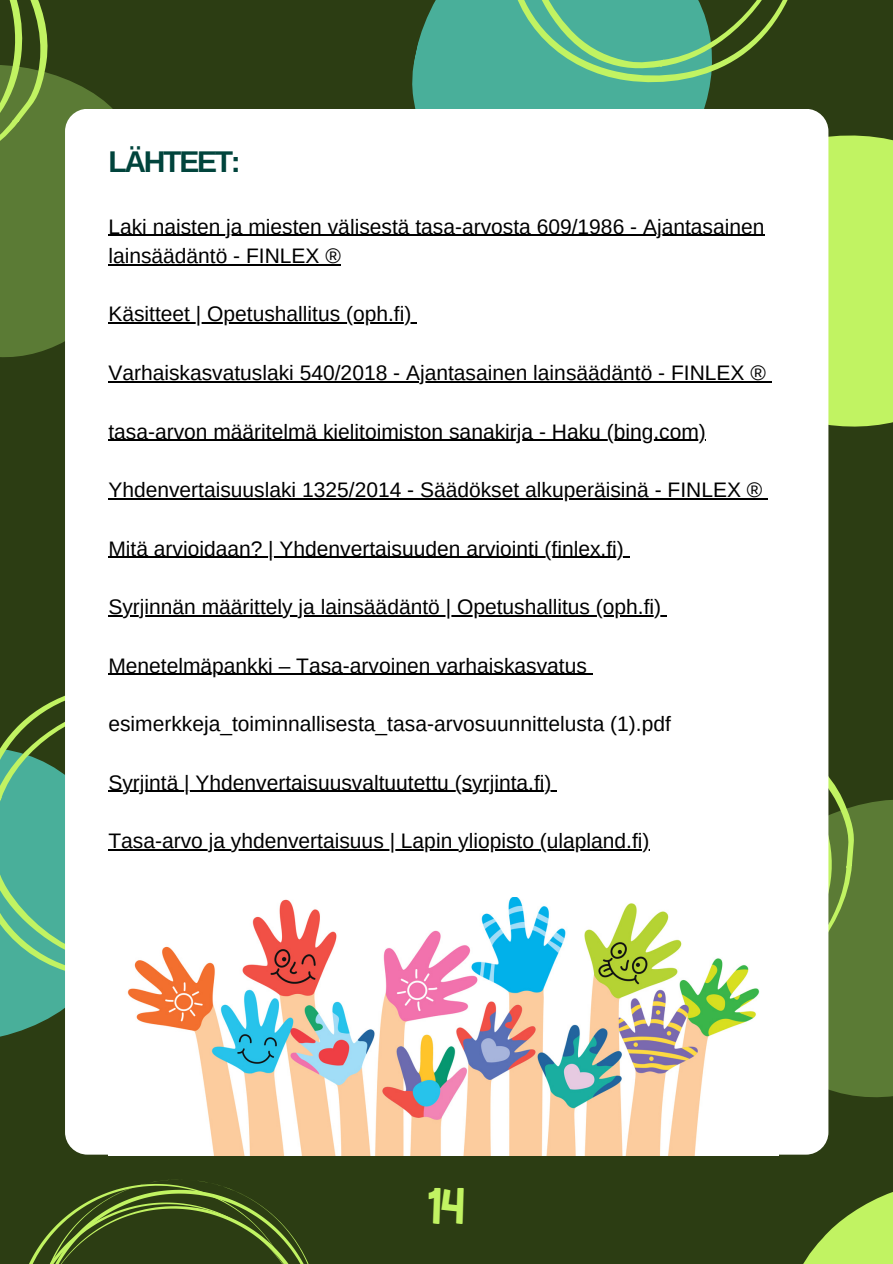
<style>
.page{position:relative;width:893px;height:1264px;background:#fff}
.page>*{position:absolute;margin:0;border:0;box-sizing:border-box;transform-origin:0 0}
.t1{font:46.5px "Luducudu";color:#c1f362}
.t2{font:700 30px "Arimo";letter-spacing:-.075em;color:#01443c}
.t3{font:21px/29.2px "Arimo";color:#000}
</style>
<div class="page">
<div style="left:0;top:0;width:892px;height:1263px;background:#2c3d13"></div>
<svg style="left:0;top:74px;width:113px;height:284px;background:#567532"></svg>
<svg style="left:0;top:978px;width:65px;height:59px"></svg>
<svg style="left:0;top:0;width:51px;height:189px"></svg>
<svg style="left:0;top:695px;width:65px;height:275px;fill:#49af9a"></svg>
<svg style="left:412px;top:0;width:69px;height:109px;background:#46a38c"></svg>
<svg style="left:818px;top:112px;width:74px;height:352px;fill:#c1f362"></svg>
<svg style="left:481px;top:0;width:337px;height:112px"></svg>
<svg style="left:659px;top:1077px;width:233px;height:79px"></svg>
<svg style="left:716px;top:1117px;width:176px;height:146px"></svg>
<svg style="left:828px;top:675px;width:62px;height:385px;fill:#5b7b35"></svg>
<div style="left:65px;top:109px;width:763px;height:1045px;background:#fff;border-radius:23px"></div>
<hr style="left:108px;top:235px;width:656px;height:1px;background:#000">
<hr style="left:108px;top:264px;width:233px;height:1px;background:#000">
<hr style="left:108px;top:322px;width:303px;height:2px;background:#000">
<svg style="left:411px;top:322px;width:6px;height:2px"></svg>
<hr style="left:108px;top:381px;width:657px;height:1px;background:#000">
<hr style="left:108px;top:439px;width:598px;height:2px;background:#000">
<hr style="left:108px;top:498px;width:654px;height:1px;background:#000">
<hr style="left:108px;top:556px;width:516px;height:2px;background:#000">
<hr style="left:108px;top:615px;width:553px;height:1px;background:#000">
<hr style="left:108px;top:673px;width:479px;height:2px;background:#000">
<hr style="left:108px;top:790px;width:443px;height:2px;background:#000">
<svg style="left:551px;top:790px;width:6px;height:2px"></svg>
<hr style="left:108px;top:849px;width:541px;height:1px;background:#000">
<svg style="left:29px;top:1179px;width:279px;height:84px"></svg>
<img style="left:127px;top:897px;width:633px;height:257px">
<h2 class="t2" style="left:108px;top:145px;width:134px">LÄHTEET:</h2>
<p class="t3" style="left:108px;top:212px;width:657px">Laki naisten ja miesten välisestä tasa-arvosta 609/1986 - Ajantasainen lainsäädäntö - FINLEX ®</p>
<p class="t3" style="left:108px;top:299px;width:304px">Käsitteet | Opetushallitus (oph.fi)</p>
<p class="t3" style="left:108px;top:358px;width:659px">Varhaiskasvatuslaki 540/2018 - Ajantasainen lainsäädäntö - FINLEX ®</p>
<p class="t3" style="left:108px;top:416px;width:599px">tasa-arvon määritelmä kielitoimiston sanakirja - Haku (bing.com)</p>
<p class="t3" style="left:108px;top:475px;width:655px">Yhdenvertaisuuslaki 1325/2014 - Säädökset alkuperäisinä - FINLEX ®</p>
<p class="t3" style="left:108px;top:533px;width:517px">Mitä arvioidaan? | Yhdenvertaisuuden arviointi (finlex.fi)</p>
<p class="t3" style="left:108px;top:592px;width:554px">Syrjinnän määrittely ja lainsäädäntö | Opetushallitus (oph.fi)</p>
<p class="t3" style="left:108px;top:650px;width:480px">Menetelmäpankki – Tasa-arvoinen varhaiskasvatus</p>
<p class="t3" style="left:108px;top:709px;width:564px">esimerkkeja_toiminnallisesta_tasa-arvosuunnittelusta (1).pdf</p>
<p class="t3" style="left:108px;top:767px;width:444px">Syrjintä | Yhdenvertaisuusvaltuutettu (syrjinta.fi)</p>
<p class="t3" style="left:108px;top:826px;width:542px">Tasa-arvo ja yhdenvertaisuus | Lapin yliopisto (ulapland.fi)</p>
<h1 class="t1" style="left:428px;top:1166px;width:38px">14</h1>
</div>
